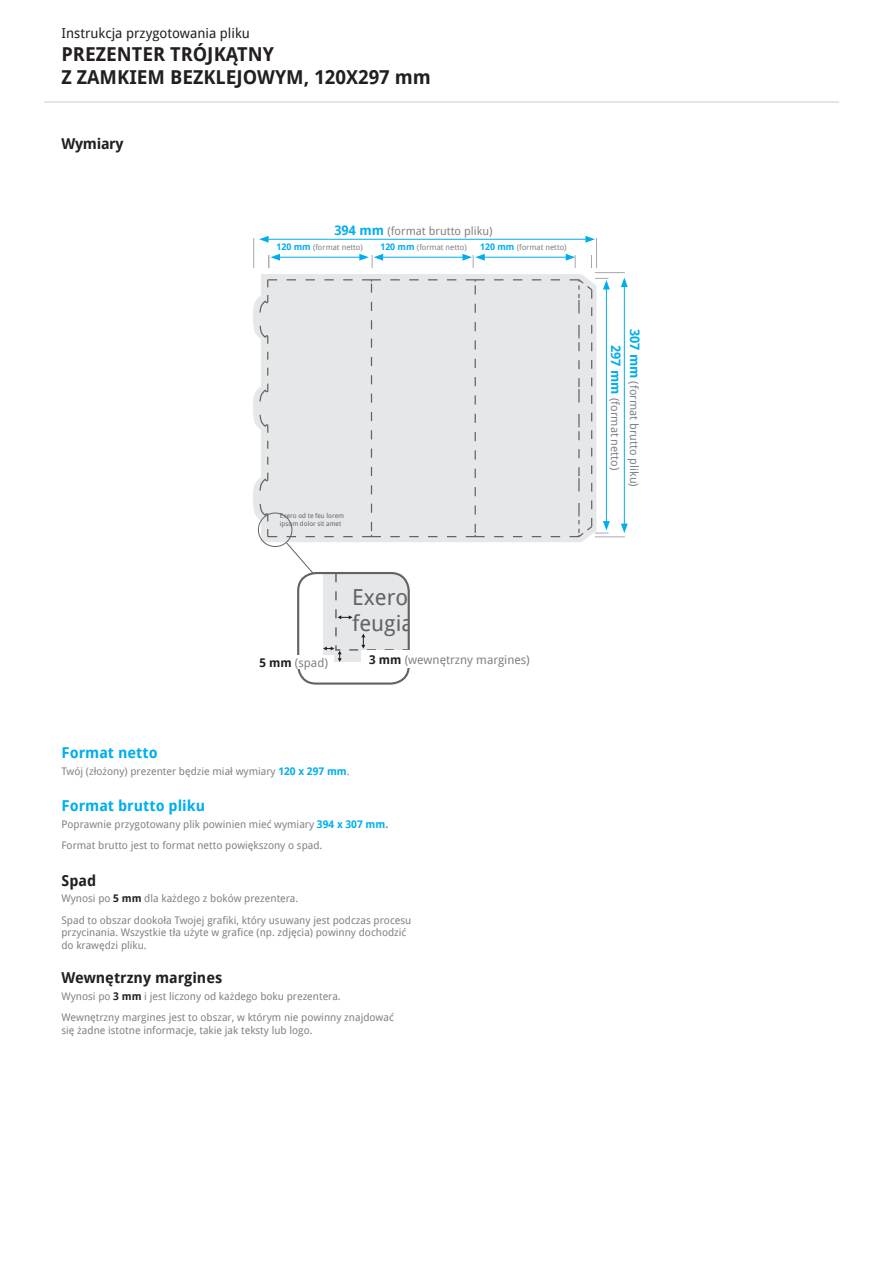
<style>
.page{position:relative;width:893px;height:1263px;background:#fff}
.page>*{position:absolute;margin:0;border:0;box-sizing:border-box;transform-origin:0 0}
.t1{font:22.05px/26.5px "Droid Sans";color:#636366}
.t2{font:700 19.2px/23px "Droid Sans";color:#231f20}
.t3{font:700 15px "Droid Sans";color:#00aeef}
.t4{font:700 15px "Droid Sans";color:#231f20}
.t5{font:700 15px "Droid Sans";letter-spacing:-.02em;color:#231f20}
.t6{font:13.65px "Droid Sans";color:#231f20}
.t7{font:12px "Droid Sans";color:#808285}
.t8{font:11.4px/19px "Droid Sans";color:#808285;text-align:center}
.t9{font:10.5px/21.1px "Droid Sans";color:#808285}
.t10{font:7.95px "Droid Sans";color:#808285}
.t11{font:6.6px/7.9px "Droid Sans";color:#636366}
.s1{font-weight:700;font-size:13.05px;color:#00aeef}
.s2{font-weight:700;font-size:9px;color:#00aeef}
.s3{font-weight:700;color:#231f20}
.s4{font-weight:700;color:#00aeef}
.s5{font-weight:700}
</style>
<div class="page">
<svg style="left:253px;top:274px;width:343px;height:262px;fill:#e6e7e9"></svg>
<hr style="left:266px;top:239px;width:322px;height:1px;background:#00aeef">
<svg style="left:259px;top:236px;width:10px;height:7px"></svg>
<svg style="left:585px;top:236px;width:10px;height:7px"></svg>
<hr style="left:278px;top:257px;width:84px;height:1px;background:#00aeef">
<hr style="left:381px;top:257px;width:84px;height:1px;background:#00aeef">
<hr style="left:482px;top:257px;width:86px;height:1px;background:#00aeef">
<hr style="left:253px;top:238px;width:1px;height:30px;background:#a8a9ad">
<svg style="left:359px;top:254px;width:24px;height:14px"></svg>
<svg style="left:462px;top:254px;width:23px;height:14px"></svg>
<svg style="left:591px;top:255px;width:1px;height:13px"></svg>
<svg style="left:566px;top:254px;width:10px;height:14px"></svg>
<hr style="left:596px;top:238px;width:1px;height:30px;background:#a8a9ad">
<hr style="left:624px;top:285px;width:1px;height:241px;background:#00aeef">
<svg style="left:621px;top:524px;width:7px;height:9px"></svg>
<svg style="left:621px;top:277px;width:7px;height:10px"></svg>
<hr style="left:595px;top:536px;width:30px;height:1px;background:#a8a9ad">
<hr style="left:595px;top:272px;width:30px;height:1px;background:#a8a9ad">
<div style="left:258px;top:513px;width:34px;height:34px;border:1px solid #636366;border-radius:50%"></div>
<div style="left:297px;top:572px;width:113px;height:113px;border:2px solid #636366;border-radius:18px"></div>
<div style="left:361px;top:651px;width:177px;height:17px;background:#fff"></div>
<div style="left:254px;top:655px;width:79px;height:14px;background:#fff"></div>
<svg style="left:268px;top:254px;width:12px;height:14px"></svg>
<svg style="left:259px;top:278px;width:351px;height:384px"></svg>
<hr style="left:44px;top:101px;width:795px;height:2px;background:#dcdddf">
<h3 class="t6" style="left:62px;top:24px;width:190px">Instrukcja przygotowania pliku</h3>
<h2 class="t2" style="left:62px;top:42px;width:371px">PREZENTER TRÓJKĄTNY<br>Z ZAMKIEM BEZKLEJOWYM, 120X297 mm</h2>
<h3 class="t5" style="left:62px;top:133px;width:64px">Wymiary</h3>
<p class="t8" style="left:334px;top:221px;width:160px"><span class="s1">394 mm</span> (format brutto pliku)</p>
<p class="t10" style="left:276px;top:241px;width:88px"><span class="s2">120 mm</span> (format netto)</p>
<p class="t10" style="left:380px;top:241px;width:88px"><span class="s2">120 mm</span> (format netto)</p>
<p class="t10" style="left:480px;top:241px;width:88px"><span class="s2">120 mm</span> (format netto)</p>
<p class="t11" style="left:280px;top:511px;width:66px">Exero od te feu lorem ipsum dolor sit amet</p>
<h1 class="t1" style="left:352px;top:583px;width:101px">Exero od feugiamet</h1>
<p class="t7" style="left:259px;top:654px;width:70px"><span class="s3">5 mm</span> (spad)</p>
<p class="t7" style="left:369px;top:651px;width:162px"><span class="s3">3 mm</span> (wewnętrzny margines)</p>
<h3 class="t3" style="left:62px;top:742px;width:98px">Format netto</h3>
<p class="t9" style="left:62px;top:760px;width:290px">Twój (złożony) prezenter będzie miał wymiary <span class="s4">120 x 297 mm</span>.</p>
<h3 class="t3" style="left:62px;top:795px;width:145px">Format brutto pliku</h3>
<p class="t9" style="left:62px;top:813px;width:328px">Poprawnie przygotowany plik powinien mieć wymiary <span class="s4">394 x 307 mm</span><span class="s5">.<br></span>Format brutto jest to format netto powiększony o spad.</p>
<h3 class="t4" style="left:62px;top:869px;width:36px">Spad</h3>
<p class="t9" style="left:62px;top:888px;width:351px">Wynosi po <span class="s3">5 mm</span> dla każdego z boków prezentera.<br>Spad to obszar dookoła Twojej grafiki, który usuwany jest podczas procesu</p>
<p class="t9" style="left:62px;top:926px;width:346px;line-height:12.6px">przycinania. Wszystkie tła użyte w grafice (np. zdjęcia) powinny dochodzić do krawędzi pliku.</p>
<h3 class="t4" style="left:62px;top:967px;width:162px">Wewnętrzny margines</h3>
<p class="t9" style="left:62px;top:985px;width:334px">Wynosi po <span class="s3">3 mm</span> i jest liczony od każdego boku prezentera.<br>Wewnętrzny margines jest to obszar, w którym nie powinny znajdować</p>
<p class="t9" style="left:62px;top:1019px;width:253px">się żadne istotne informacje, takie jak teksty lub logo.</p>
<p class="t8" style="left:644px;top:329px;width:160px;rotate:90deg"><span class="s1">307 mm</span> (format brutto pliku)<br><span class="s1">297 mm</span> (format netto)</p>
</div>
